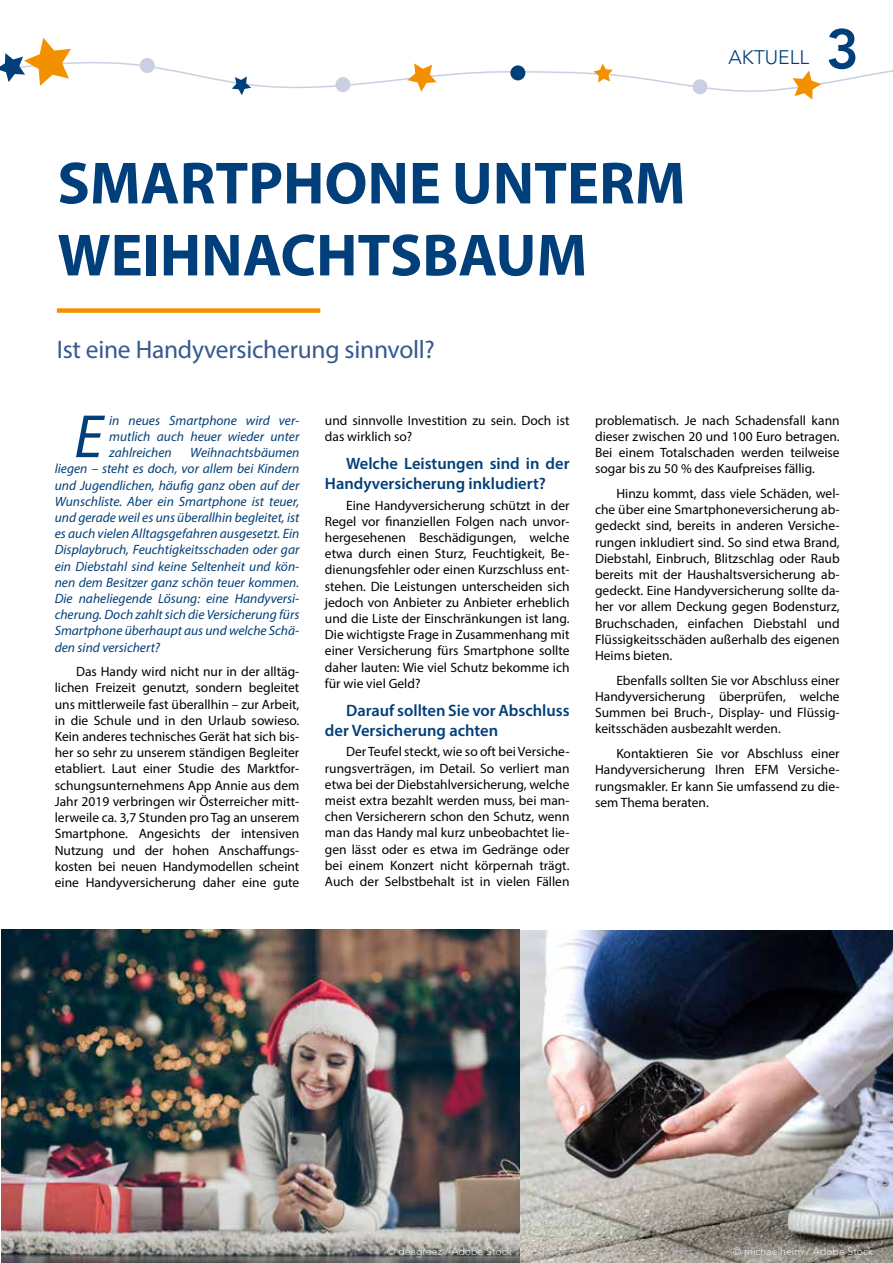
<style>
.page{position:relative;width:893px;height:1263px;background:#fff}
.page>*{position:absolute;margin:0;border:0;box-sizing:border-box;transform-origin:0 0}
.t1{font:italic 61.5px "Myriad Pro";color:#003f79}
.t2{font:700 60px/72px "Myriad Pro";color:#003f79}
.t3{font:800 55.8px "Avenir LT";color:#003f79}
.t4{font:25.5px "Myriad Pro";letter-spacing:-.01em;color:#375a8f}
.t5{font:300 19.5px "Avenir LT";color:#003f79}
.t6{font:600 16.5px/19.8px "Myriad Pro";color:#003f79}
.t7{font:13.5px/16.2px "Myriad Pro";color:#000;text-align:justify}
.t8{font:italic 13.5px/16.2px "Myriad Pro";color:#003f79;text-align:justify}
.t9{font:300 10.5px "Avenir LT";color:#ededed}
</style>
<div class="page">
<svg style="left:0;top:38px;width:893px;height:62px"></svg>
<div style="left:57px;top:308px;width:263px;height:5px;background:#f39000"></div>
<img style="left:1px;top:930px;width:892px;height:333px">
<h2 class="t2" style="left:57px;top:145px;width:629px">SMARTPHONE UNTERM<br>WEIHNACHTSBAUM</h2>
<h3 class="t4" style="left:57px;top:333px;width:380px">Ist eine Handyversicherung sinnvoll?</h3>
<h3 class="t5" style="left:728px;top:46px;width:82px">AKTUELL</h3>
<h3 class="t3" style="left:826px;top:16px;width:34px">3</h3>
<h1 class="t1" style="left:74px;top:398px;width:30px">E</h1>
<p class="t8" style="left:109px;top:412px;width:192px">in neues Smartphone wird ver&shy;mutlich auch heuer wieder unter zahlreichen</p>
<p class="t8" style="left:55px;top:444px;width:246px;text-indent:136px">Weihnachtsbäumen liegen – steht es doch, vor allem bei Kindern und Jugendlichen, häufig ganz oben auf der Wunschliste. Aber ein Smartphone ist teuer, und gerade weil es uns überallhin begleitet, ist es auch vielen Alltagsgefahren ausgesetzt. Ein Displaybruch, Feuchtigkeitsschaden oder gar ein Diebstahl sind keine Seltenheit und kön&shy;nen dem Besitzer ganz schön teuer kommen.<br>Die naheliegende Lösung: eine Handyversi&shy;cherung. Doch zahlt sich die Versicherung fürs Smartphone überhaupt aus und welche Schä&shy;den sind versichert?</p>
<p class="t7" style="left:55px;top:663px;width:246px;text-indent:21px">Das Handy wird nicht nur in der alltäg&shy;lichen Freizeit genutzt, sondern begleitet uns mittlerweile fast überallhin – zur Arbeit, in die Schule und in den Urlaub sowieso.<br>Kein anderes technisches Gerät hat sich bis&shy;her so sehr zu unserem ständigen Begleiter etabliert. Laut einer Studie des Marktfor&shy;schungsunternehmens App Annie aus dem Jahr 2019 verbringen wir Österreicher mitt&shy;lerweile ca. 3,7 Stunden pro Tag an unserem Smartphone. Angesichts der intensiven Nutzung und der hohen Anschaffungs&shy;kosten bei neuen Handymodellen scheint eine Handyversicherung daher eine gute</p>
<p class="t7" style="left:325px;top:412px;width:246px">und sinnvolle Investition zu sein. Doch ist das wirklich so?</p>
<p class="t6" style="left:325px;top:453px;width:246px;text-indent:21px">Welche Leistungen sind in der<br>Handyversicherung inkludiert?</p>
<p class="t7" style="left:325px;top:497px;width:246px;text-indent:21px">Eine Handyversicherung schützt in der Regel vor finanziellen Folgen nach unvor&shy;hergesehenen Beschädigungen, welche etwa durch einen Sturz, Feuchtigkeit, Be&shy;dienungsfehler oder einen Kurzschluss ent&shy;stehen. Die Leistungen unterscheiden sich jedoch von Anbieter zu Anbieter erheblich und die Liste der Einschränkungen ist lang.<br>Die wichtigste Frage in Zusammenhang mit einer Versicherung fürs Smartphone sollte daher lauten: Wie viel Schutz bekomme ich für wie viel Geld?</p>
<p class="t6" style="left:325px;top:700px;width:246px;text-indent:21px">Darauf sollten Sie vor Abschluss der Versicherung achten</p>
<p class="t7" style="left:325px;top:743px;width:246px;text-indent:21px">Der Teufel steckt, wie so oft bei Versiche&shy;rungsverträgen, im Detail. So verliert man etwa bei der Diebstahlversicherung, welche meist extra bezahlt werden muss, bei man&shy;chen Versicherern schon den Schutz, wenn man das Handy mal kurz unbeobachtet lie&shy;gen lässt oder es etwa im Gedränge oder bei einem Konzert nicht körpernah trägt.<br>Auch der Selbstbehalt ist in vielen Fällen</p>
<p class="t7" style="left:595px;top:412px;width:246px">problematisch. Je nach Schadensfall kann dieser zwischen 20 und 100 Euro betragen.<br>Bei einem Totalschaden werden teilweise sogar bis zu 50 % des Kaufpreises fällig.</p>
<p class="t7" style="left:595px;top:485px;width:246px;text-indent:21px">Hinzu kommt, dass viele Schäden, wel&shy;che über eine Smartphoneversicherung ab&shy;gedeckt sind, bereits in anderen Versiche&shy;rungen inkludiert sind. So sind etwa Brand, Diebstahl, Einbruch, Blitzschlag oder Raub bereits mit der Haushaltsversicherung ab&shy;gedeckt. Eine Handyversicherung sollte da&shy;her vor allem Deckung gegen Bodensturz, Bruchschaden, einfachen Diebstahl und Flüssigkeitsschäden außerhalb des eigenen Heims bieten.</p>
<p class="t7" style="left:595px;top:672px;width:246px;text-indent:21px">Ebenfalls sollten Sie vor Abschluss einer Handyversicherung überprüfen, welche Summen bei Bruch-, Display- und Flüssig&shy;keitsschäden ausbezahlt werden.</p>
<p class="t7" style="left:595px;top:745px;width:246px;text-indent:21px">Kontaktieren Sie vor Abschluss einer Handyversicherung Ihren EFM Versiche&shy;rungsmakler. Er kann Sie umfassend zu die&shy;sem Thema beraten.</p>
<p class="t9" style="left:387px;top:1245px;width:126px">© deagreez / Adobe Stock</p>
<p class="t9" style="left:733px;top:1245px;width:142px">© michaelheim / Adobe Stock</p>
</div>
